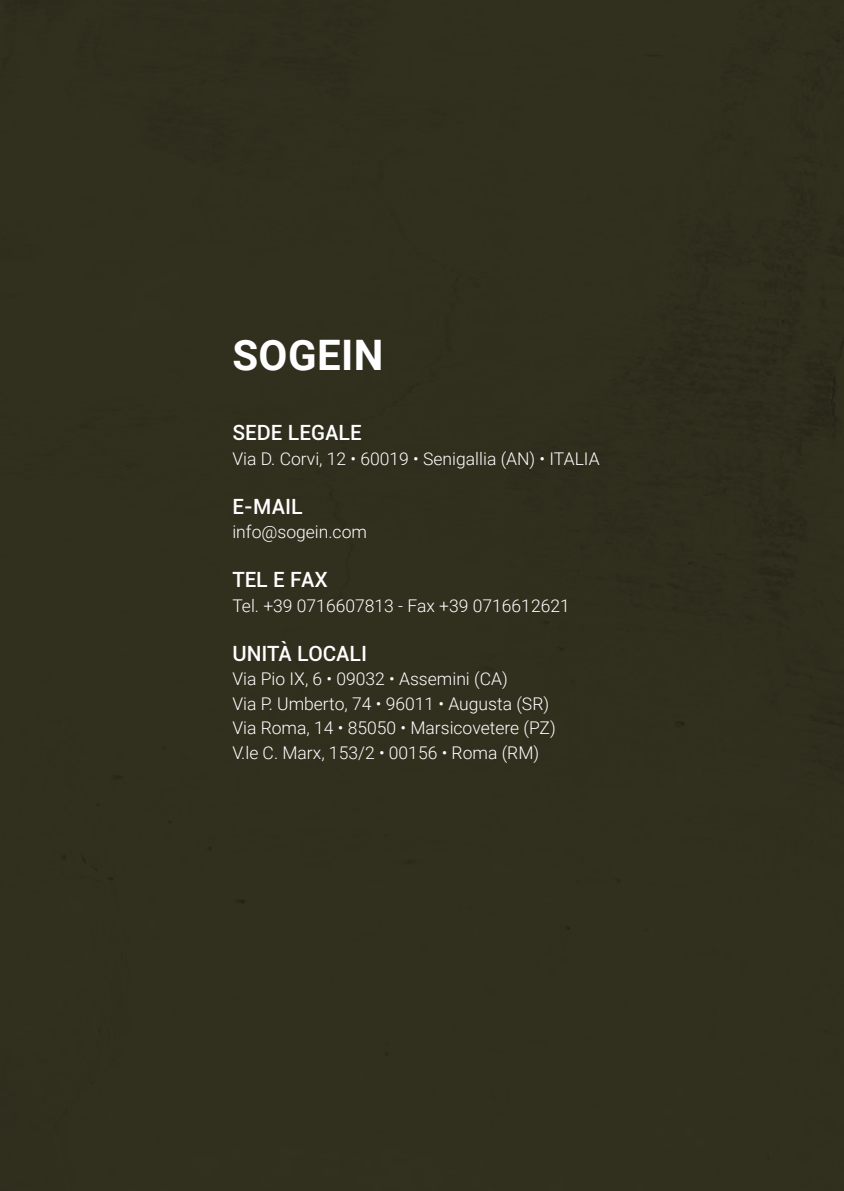
<style>
.page{position:relative;width:844px;height:1191px;background:#fff}
.page>*{position:absolute;margin:0;border:0;box-sizing:border-box;transform-origin:0 0}
.t1{font:700 42px "Roboto";letter-spacing:.01em;color:#fff}
.t2{font:500 21px "Roboto";color:#fff}
.t3{font:300 17.5px/24.5px "Roboto";color:#fff}
</style>
<div class="page">
<div style="left:0;top:0;width:843px;height:1191px;background:#312f1e"></div>
<h1 class="t1" style="left:232px;top:326px;width:153px">SOGEIN</h1>
<p class="t2" style="left:232px;top:418px;width:131px">SEDE LEGALE</p>
<p class="t3" style="left:232px;top:445px;width:369px">Via D. Corvi, 12 • 60019 • Senigallia (AN) • ITALIA</p>
<p class="t2" style="left:232px;top:491px;width:72px">E-MAIL</p>
<p class="t3" style="left:232px;top:519px;width:136px">info@sogein.com</p>
<p class="t2" style="left:232px;top:565px;width:97px">TEL E FAX</p>
<p class="t3" style="left:232px;top:592px;width:339px">Tel. +39 0716607813 - Fax +39 0716612621</p>
<p class="t2" style="left:232px;top:638px;width:136px">UNITÀ LOCALI</p>
<p class="t3" style="left:232px;top:666px;width:325px">Via Pio IX, 6 • 09032 • Assemini (CA)<br>Via P. Umberto, 74 • 96011 • Augusta (SR)<br>Via Roma, 14 • 85050 • Marsicovetere (PZ)<br>V.le C. Marx, 153/2 • 00156 • Roma (RM)</p>
</div>
